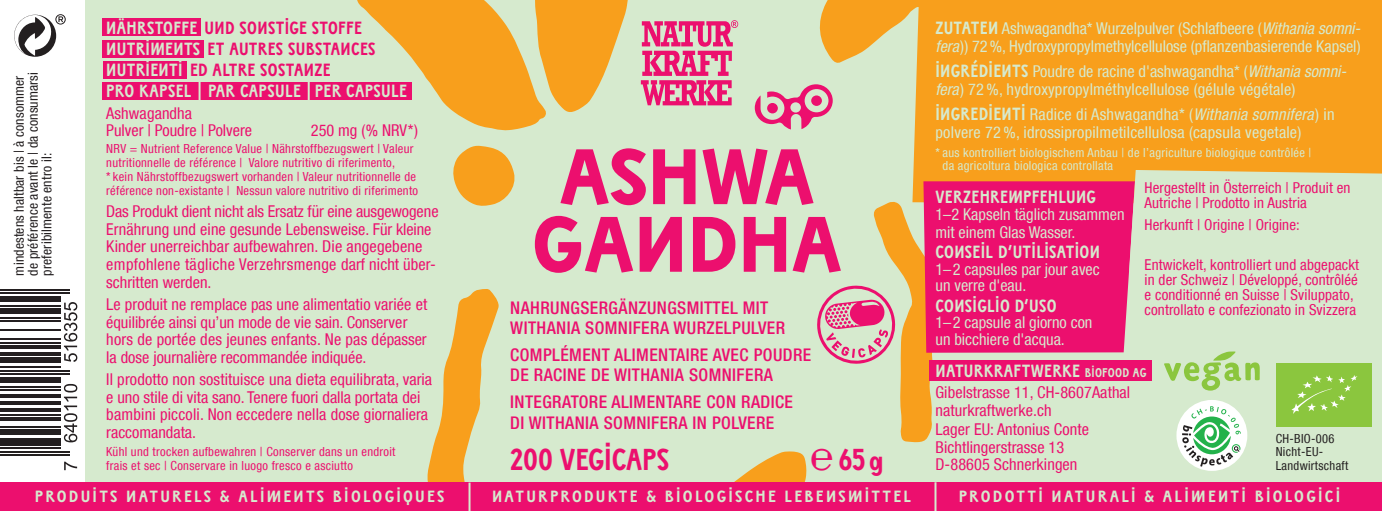
<style>
.page{position:relative;width:1382px;height:511px;background:#fff}
.page>*{position:absolute;margin:0;border:0;box-sizing:border-box;transform-origin:0 0}
.t1{font:700 77.5px/67.5px "Sixten";letter-spacing:.005em;color:#ec0f6e;text-align:center}
.t2{font:600 condensed 30px "Sixten";letter-spacing:-.005em;color:#ec0f6e}
.t3{font:600 condensed 17.5px/20.8px "Sixten";letter-spacing:.02em;color:#d6eace}
.t4{font:500 condensed 17.5px/27px "Helvetica Neue LT Com";letter-spacing:.025em;color:#ec0f6e}
.t5{font:condensed 16.25px/17.5px "Helvetica Neue LT Com";letter-spacing:.005em;color:#ec0f6e}
.t6{font:condensed 16.25px/17.5px "Helvetica Neue LT Com";color:#d6eace}
.t7{font:600 condensed 16px "Sixten";letter-spacing:.13em;color:#d6eace;scale:1.09 1}
.t8{font:condensed 15px/15px "Helvetica Neue LT Com";letter-spacing:.01em;color:#ec0f6e}
.t9{font:condensed 13.75px/13.8px "Helvetica Neue LT Com";letter-spacing:.01em;color:#231f20}
.t10{font:condensed 12.5px/13.8px "Helvetica Neue LT Com";letter-spacing:.025em;color:#ec0f6e}
.t11{font:condensed 12.5px/13.8px "Helvetica Neue LT Com";letter-spacing:.025em;color:#d6eace}
.t12{font:condensed 12.5px/13.8px "Helvetica Neue LT Com";letter-spacing:.025em;color:#231f20}
.s1{color:#ec0f6e}
.s2{font-family:"Sixten";font-weight:600;font-size:17.5px}
.s3{font-style:italic}
.s4{font-size:12.5px}
.s5{font-family:"Helvetica Neue LT Com";font-weight:500;font-stretch:normal;font-size:40px}
</style>
<div class="page">
<div style="left:85px;top:0;width:1297px;height:510px;background:#d6eace"></div>
<div style="left:103px;top:82px;width:309px;height:18px;background:#ec0f6e"></div>
<div style="left:103px;top:19px;width:98px;height:17px;background:#ec0f6e"></div>
<div style="left:103px;top:40px;width:101px;height:17px;background:#ec0f6e"></div>
<div style="left:103px;top:61px;width:83px;height:17px;background:#ec0f6e"></div>
<svg style="left:427px;top:289px;width:72px;height:193px"></svg>
<svg style="left:734px;top:451px;width:73px;height:31px"></svg>
<div style="left:912px;top:0;width:470px;height:200px;background:#f89f1c"></div>
<div style="left:923px;top:181px;width:206px;height:171px;background:#ec0f6e"></div>
<hr style="left:199px;top:77px;width:2px;height:26px;background:#d6eace">
<hr style="left:308px;top:77px;width:2px;height:26px;background:#d6eace">
<svg style="left:357px;top:0;width:271px;height:130px"></svg>
<svg style="left:819px;top:0;width:239px;height:64px"></svg>
<svg style="left:453px;top:145px;width:62px;height:61px"></svg>
<div style="left:929px;top:360px;width:223px;height:21px;background:#ec0f6e"></div>
<div style="left:0;top:482px;width:1382px;height:28px;background:#ec0f6e"></div>
<hr style="left:468px;top:482px;width:2px;height:28px;background:#d6eace">
<hr style="left:934px;top:482px;width:2px;height:28px;background:#d6eace">
<svg style="left:1129px;top:170px;width:253px;height:100px"></svg>
<hr style="left:0;top:454px;width:70px;height:2px;background:#231f20">
<hr style="left:0;top:450px;width:70px;height:2px;background:#231f20">
<hr style="left:0;top:447px;width:61px;height:2px;background:#231f20">
<div style="left:0;top:438px;width:61px;height:7px;background:#231f20"></div>
<div style="left:0;top:429px;width:61px;height:5px;background:#231f20"></div>
<hr style="left:0;top:426px;width:61px;height:1px;background:#231f20">
<hr style="left:0;top:417px;width:61px;height:3px;background:#231f20">
<hr style="left:0;top:413px;width:61px;height:2px;background:#231f20">
<hr style="left:0;top:408px;width:61px;height:4px;background:#231f20">
<hr style="left:0;top:401px;width:61px;height:4px;background:#231f20">
<hr style="left:0;top:394px;width:61px;height:3px;background:#231f20">
<hr style="left:0;top:389px;width:61px;height:1px;background:#231f20">
<hr style="left:0;top:385px;width:61px;height:2px;background:#231f20">
<div style="left:0;top:376px;width:61px;height:6px;background:#231f20"></div>
<hr style="left:0;top:373px;width:70px;height:2px;background:#231f20">
<hr style="left:0;top:369px;width:70px;height:2px;background:#231f20">
<hr style="left:0;top:366px;width:61px;height:2px;background:#231f20">
<div style="left:0;top:357px;width:61px;height:5px;background:#231f20"></div>
<hr style="left:0;top:352px;width:61px;height:3px;background:#231f20">
<hr style="left:0;top:345px;width:61px;height:3px;background:#231f20">
<hr style="left:0;top:341px;width:61px;height:2px;background:#231f20">
<hr style="left:0;top:338px;width:61px;height:1px;background:#231f20">
<hr style="left:0;top:329px;width:61px;height:2px;background:#231f20">
<hr style="left:0;top:320px;width:61px;height:2px;background:#231f20">
<hr style="left:0;top:317px;width:61px;height:1px;background:#231f20">
<div style="left:0;top:308px;width:61px;height:5px;background:#231f20"></div>
<hr style="left:0;top:304px;width:61px;height:2px;background:#231f20">
<div style="left:0;top:295px;width:61px;height:6px;background:#231f20"></div>
<hr style="left:0;top:292px;width:70px;height:2px;background:#231f20">
<hr style="left:0;top:288px;width:70px;height:2px;background:#231f20">
<svg style="left:64px;top:461px;width:13px;height:8px"></svg>
<svg style="left:64px;top:383px;width:13px;height:59px"></svg>
<svg style="left:64px;top:302px;width:13px;height:59px"></svg>
<svg style="left:641px;top:20px;width:97px;height:85px"></svg>
<svg style="left:817px;top:200px;width:128px;height:242px"></svg>
<svg style="left:755px;top:84px;width:78px;height:45px"></svg>
<svg style="left:14px;top:14px;width:52px;height:43px"></svg>
<div style="left:1276px;top:362px;width:95px;height:64px;background:#8bc63e"></div>
<svg style="left:1291px;top:375px;width:66px;height:38px"></svg>
<div style="left:1176px;top:399px;width:71px;height:71px;background:#fff;border-radius:50%"></div>
<svg style="left:1182px;top:406px;width:59px;height:60px"></svg>
<svg style="left:1164px;top:351px;width:96px;height:39px"></svg>
<p class="t9" style="left:12px;top:275px;width:205px;rotate:-90deg">mindestens haltbar bis | à consommer de préférence avant le | da consumarsi preferibilmente entro il:</p>
<p class="t3" style="left:106px;top:18px;width:302px">NÄHRSTOFFE <span class="s1">UND SONSTIGE STOFFE<br></span>NUTRIMENTS <span class="s1">ET AUTRES SUBSTANCES<br></span>NUTRIENTI <span class="s1">ED ALTRE SOSTANZE<br></span>PRO KAPSEL PAR CAPSULE PER CAPSULE</p>
<p class="t5" style="left:106px;top:104px;width:147px">Ashwagandha<br>Pulver | Poudre | Polvere</p>
<p class="t6" style="left:935px;top:20px;width:427px"><span class="s2">ZUTATEN</span> Ashwagandha* Wurzelpulver (Schlafbeere (<span class="s3">Withania somni&shy;fera</span>)) 72%, Hydroxypropylmethylcellulose (pflanzenbasierende Kapsel)</p>
<p class="t6" style="left:935px;top:63px;width:413px"><span class="s2">INGRÉDIENTS</span> Poudre de racine d'ashwagandha* (<span class="s3">Withania somni&shy;fera</span>) 72%, hydroxypropylméthylcellulose (gélule végétale)</p>
<p class="t6" style="left:935px;top:106px;width:401px"><span class="s2">INGREDIENTI</span> Radice di Ashwagandha* (<span class="s3">Withania somnifera</span>) in polvere 72%, idrossipropilmetilcellulosa (capsula vegetale)</p>
<p class="t11" style="left:943px;top:145px;width:370px;text-indent:-7px">* aus kontrolliert biologischem Anbau | de l’agriculture biologique contrôlée | da agricoltura biologica controllata</p>
<p class="t5" style="left:311px;top:121px;width:109px">250 mg (% NRV*)</p>
<p class="t10" style="left:106px;top:142px;width:313px">NRV = Nutrient Reference Value | Nährstoffbezugswert | Valeur nutritionnelle de référence | Valore nutritivo di riferimento,<br>* kein Nährstoffbezugswert vorhanden | Valeur nutritionnelle de référence non-existante | Nessun valore nutritivo di riferimento</p>
<p class="t5" style="left:106px;top:202px;width:334px">Das Produkt dient nicht als Ersatz für eine ausgewogene Ernährung und eine gesunde Lebensweise. Für kleine Kinder unerreichbar aufbewahren. Die angegebene empfohlene tägliche Verzehrsmenge darf nicht über&shy;schritten werden.</p>
<p class="t5" style="left:106px;top:295px;width:322px">Le produit ne remplace pas une alimentatio variée et équilibrée ainsi qu’un mode de vie sain. Conserver hors de portée des jeunes enfants. Ne pas dépasser la dose journalière recommandée indiquée.</p>
<p class="t5" style="left:106px;top:370px;width:327px">Il prodotto non sostituisce una dieta equilibrata, varia e uno stile di vita sano. Tenere fuori dalla portata dei bambini piccoli. Non eccedere nella dose giornaliera raccomandata.</p>
<p class="t10" style="left:106px;top:444px;width:291px">Kühl und trocken aufbewahren | Conserver dans un endroit frais et sec | Conservare in luogo fresco e asciutto</p>
<h2 class="t2" style="left:510px;top:440px;width:160px">200 VEGICAPS</h2>
<h1 class="t1" style="left:532px;top:142px;width:311px">ASHWA<br>GANDHA</h1>
<p class="t8" style="left:1144px;top:179px;width:207px">Hergestellt in Österreich | Produit en<br>Autriche | Prodotto in Austria</p>
<p class="t8" style="left:1144px;top:217px;width:157px">Herkunft | Origine | Origine:</p>
<p class="t8" style="left:1144px;top:256px;width:216px;text-align:justify">Entwickelt, kontrolliert und abgepackt in der Schweiz | Développé, contrôléé e conditionné en Suisse | Sviluppato,</p>
<p class="t3" style="left:935px;top:186px;width:162px">VERZEHREMPFEHLUNG</p>
<p class="t6" style="left:935px;top:205px;width:191px">1–2 Kapseln täglich zusammen mit einem Glas Wasser.</p>
<p class="t3" style="left:935px;top:241px;width:166px">CONSEIL D‘UTILISATION</p>
<p class="t6" style="left:935px;top:260px;width:166px;line-height:16.2px">1–2 capsules par jour avec un verre d'eau.</p>
<p class="t3" style="left:935px;top:295px;width:123px">CONSIGLIO D‘USO</p>
<p class="t6" style="left:935px;top:314px;width:158px;line-height:16.2px">1–2 capsule al giorno con un bicchiere d'acqua.</p>
<p class="t4" style="left:510px;top:294px;width:260px">NAHRUNGSERGÄNZUNGSMITTEL MIT</p>
<p class="t8" style="left:1144px;top:301px;width:213px">controllato e confezionato in Svizzera</p>
<p class="t4" style="left:510px;top:314px;width:302px">WITHANIA SOMNIFERA WURZELPULVER<br>COMPLÉMENT ALIMENTAIRE AVEC POUDRE</p>
<p class="t4" style="left:510px;top:361px;width:284px">DE RACINE DE WITHANIA SOMNIFERA<br>INTEGRATORE ALIMENTARE CON RADICE</p>
<p class="t4" style="left:510px;top:408px;width:266px">DI WITHANIA SOMNIFERA IN POLVERE</p>
<p class="t3" style="left:935px;top:360px;width:212px">NATURKRAFTWERKE <span class="s4">BIOFOOD AG</span></p>
<p class="t5" style="left:935px;top:383px;width:196px">Gibelstrasse 11, CH-8607Aathal naturkraftwerke.ch</p>
<p class="t5" style="left:935px;top:420px;width:155px">Lager EU: Antonius Conte<br>Bichtlingerstrasse 13<br>D-88605 Schnerkingen</p>
<p class="t12" style="left:1276px;top:431px;width:74px">CH-BIO-006<br>Nicht-EU-<br>Landwirtschaft</p>
<h2 class="t2" style="left:810px;top:440px;width:75px"><span class="s5">℮</span>65g</h2>
<p class="t7" style="left:35px;top:485px;width:377px">PRODUITS NATURELS &amp; ALIMENTS BIOLOGIQUES</p>
<p class="t7" style="left:492px;top:485px;width:386px">NATURPRODUKTE &amp; BIOLOGISCHE LEBENSMITTEL</p>
<p class="t7" style="left:959px;top:485px;width:351px">PRODOTTI NATURALI &amp; ALIMENTI BIOLOGICI</p>
</div>
